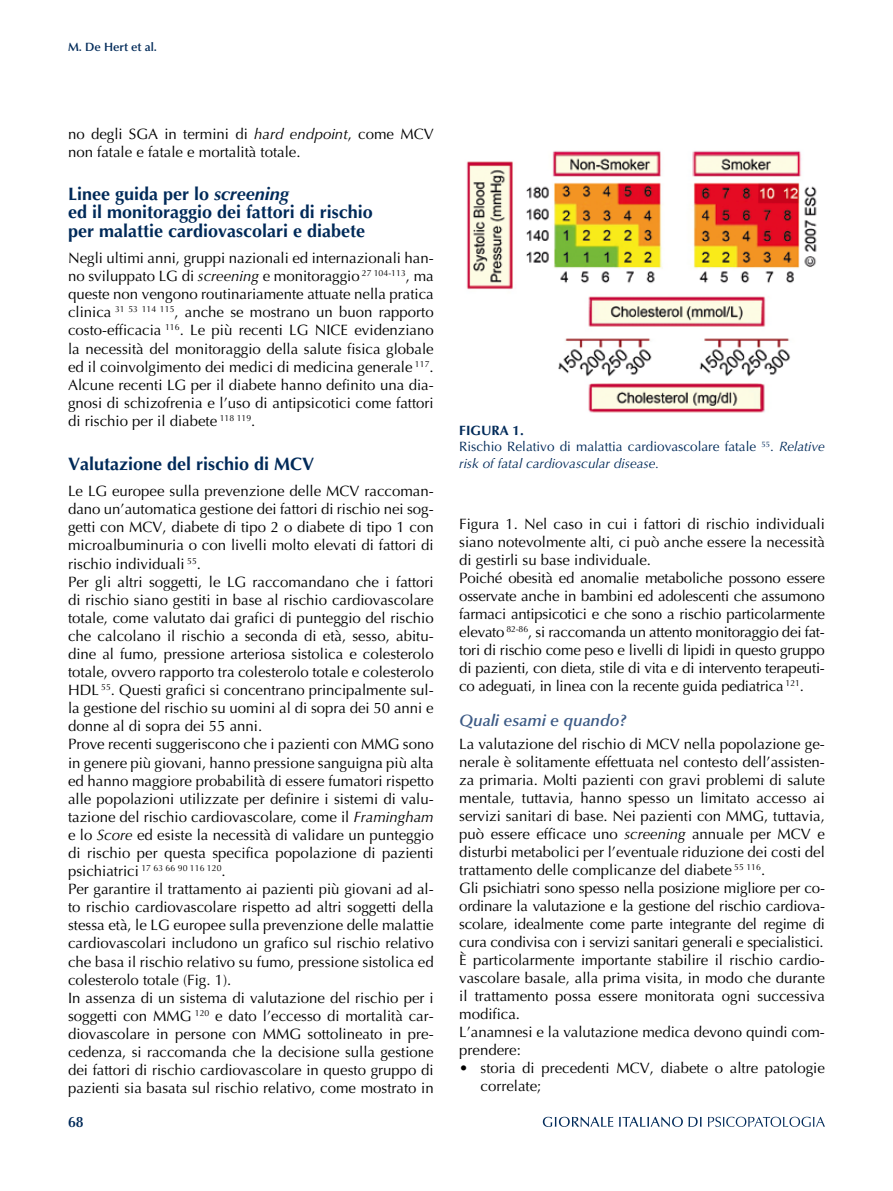
<style>
.page{position:relative;width:893px;height:1191px;background:#fff}
.page>*{position:absolute;margin:0;border:0;box-sizing:border-box;transform-origin:0 0}
.t1{font:700 18px/18.1px "Optima LT Std";color:#002a59}
.t2{font:italic 600 16.5px "Optima LT Std";color:#3c5a85}
.t3{font:15px/18.1px "Optima LT Std";color:#000}
.t4{font:600 15px "Optima LT Std";color:#002a59}
.t5{font:13.5px/16.2px "Optima LT Std";color:#002a59}
.t6{font:600 12px "Optima LT Std";color:#002a59}
.t7{font:8.7px "Optima LT Std";color:#000}
.s1{font-style:italic}
.s2{font-size:15px}
.s3{font-weight:700}
</style>
<div class="page">
<svg style="left:543px;top:1116px;width:282px;height:11px"></svg>
<img style="left:466px;top:151px;width:351px;height:262px">
<p class="t6" style="left:68px;top:40px;width:90px">M. De Hert et al.</p>
<p class="t3" style="left:68px;top:125px;width:367px">no degli SGA in termini di <span class="s1">hard endpoint</span>, come MCV non fatale e fatale e mortalità totale.</p>
<p class="t1" style="left:68px;top:185px;width:306px">Linee guida per lo <span class="s1">screening<br></span>ed il monitoraggio dei fattori di rischio per malattie cardiovascolari e diabete</p>
<p class="t3" style="left:68px;top:249px;width:367px;text-align:justify">Negli ultimi anni, gruppi nazionali ed internazionali han&shy;no sviluppato LG di <span class="s1">screening</span> e monitoraggio <sup>27</sup> <sup>104-113</sup>, ma queste non vengono routinariamente attuate nella pratica clinica <sup>31</sup> <sup>53</sup> <sup>114</sup> <sup>115</sup>, anche se mostrano un buon rapporto costo-efficacia <sup>116</sup>. Le più recenti LG NICE evidenziano la necessità del monitoraggio della salute fisica globale ed il coinvolgimento dei medici di medicina generale <sup>117</sup>.<br>Alcune recenti LG per il diabete hanno definito una dia&shy;gnosi di schizofrenia e l’uso di antipsicotici come fattori di rischio per il diabete <sup>118</sup> <sup>119</sup>.</p>
<p class="t1" style="left:68px;top:454px;width:248px">Valutazione del rischio di MCV</p>
<p class="t3" style="left:68px;top:482px;width:367px">Le LG europee sulla prevenzione delle MCV raccoman&shy;dano un’automatica gestione dei fattori di rischio nei sog&shy;getti con MCV, diabete di tipo 2 o diabete di tipo 1 con microalbuminuria o con livelli molto elevati di fattori di rischio individuali <sup>55</sup>.<br>Per gli altri soggetti, le LG raccomandano che i fattori di rischio siano gestiti in base al rischio cardiovascolare totale, come valutato dai grafici di punteggio del rischio che calcolano il rischio a seconda di età, sesso, abitu&shy;dine al fumo, pressione arteriosa sistolica e colesterolo totale, ovvero rapporto tra colesterolo totale e colesterolo HDL <sup>55</sup>. Questi grafici si concentrano principalmente sul&shy;la gestione del rischio su uomini al di sopra dei 50 anni e donne al di sopra dei 55 anni.<br>Prove recenti suggeriscono che i pazienti con MMG sono in genere più giovani, hanno pressione sanguigna più alta ed hanno maggiore probabilità di essere fumatori rispetto alle popolazioni utilizzate per definire i sistemi di valu&shy;tazione del rischio cardiovascolare, come il <span class="s1">Framingham </span>e lo <span class="s1">Score</span> ed esiste la necessità di validare un punteggio di rischio per questa specifica popolazione di pazienti</p>
<p class="t7" style="left:68px;top:863px;width:159px"><span class="s2">psichiatrici</span> 17 63 66 90 116 120<span class="s2">.</span></p>
<p class="t3" style="left:68px;top:880px;width:367px">Per garantire il trattamento ai pazienti più giovani ad al&shy;to rischio cardiovascolare rispetto ad altri soggetti della stessa età, le LG europee sulla prevenzione delle malattie cardiovascolari includono un grafico sul rischio relativo che basa il rischio relativo su fumo, pressione sistolica ed colesterolo totale (Fig. 1).<br>In assenza di un sistema di valutazione del rischio per i soggetti con MMG <sup>120</sup> e dato l’eccesso di mortalità car&shy;diovascolare in persone con MMG sottolineato in pre&shy;cedenza, si raccomanda che la decisione sulla gestione dei fattori di rischio cardiovascolare in questo gruppo di pazienti sia basata sul rischio relativo, come mostrato in</p>
<p class="t4" style="left:68px;top:1113px;width:17px">68</p>
<p class="t5" style="left:459px;top:423px;width:367px"><span class="s3">Figura 1.<br></span>Rischio Relativo di malattia cardiovascolare fatale <sup>55</sup>. <span class="s1">Relative risk of fatal cardiovascular disease.</span></p>
<p class="t3" style="left:459px;top:515px;width:367px">Figura 1. Nel caso in cui i fattori di rischio individuali siano notevolmente alti, ci può anche essere la necessità di gestirli su base individuale.<br>Poiché obesità ed anomalie metaboliche possono essere osservate anche in bambini ed adolescenti che assumono farmaci antipsicotici e che sono a rischio particolarmente elevato <sup>82-86</sup>, si raccomanda un attento monitoraggio dei fat&shy;tori di rischio come peso e livelli di lipidi in questo gruppo di pazienti, con dieta, stile di vita e di intervento terapeuti&shy;co adeguati, in linea con la recente guida pediatrica <sup>121</sup>.</p>
<p class="t2" style="left:459px;top:711px;width:169px">Quali esami e quando?</p>
<p class="t3" style="left:459px;top:735px;width:367px">La valutazione del rischio di MCV nella popolazione ge&shy;nerale è solitamente effettuata nel contesto dell’assisten&shy;za primaria. Molti pazienti con gravi problemi di salute mentale, tuttavia, hanno spesso un limitato accesso ai servizi sanitari di base. Nei pazienti con MMG, tuttavia, può essere efficace uno <span class="s1">screening</span> annuale per MCV e disturbi metabolici per l’eventuale riduzione dei costi del trattamento delle complicanze del diabete <sup>55</sup> <sup>116</sup>.<br>Gli psichiatri sono spesso nella posizione migliore per co&shy;ordinare la valutazione e la gestione del rischio cardiova&shy;scolare, idealmente come parte integrante del regime di cura condivisa con i servizi sanitari generali e specialistici.<br>È particolarmente importante stabilire il rischio cardio&shy;vascolare basale, alla prima visita, in modo che durante il trattamento possa essere monitorata ogni successiva modifica.<br>L’anamnesi e la valutazione medica devono quindi com&shy;prendere:</p>
<p class="t3" style="left:480px;top:1059px;width:346px;text-indent:-21px">• storia di precedenti MCV, diabete o altre patologie correlate;</p>
</div>
